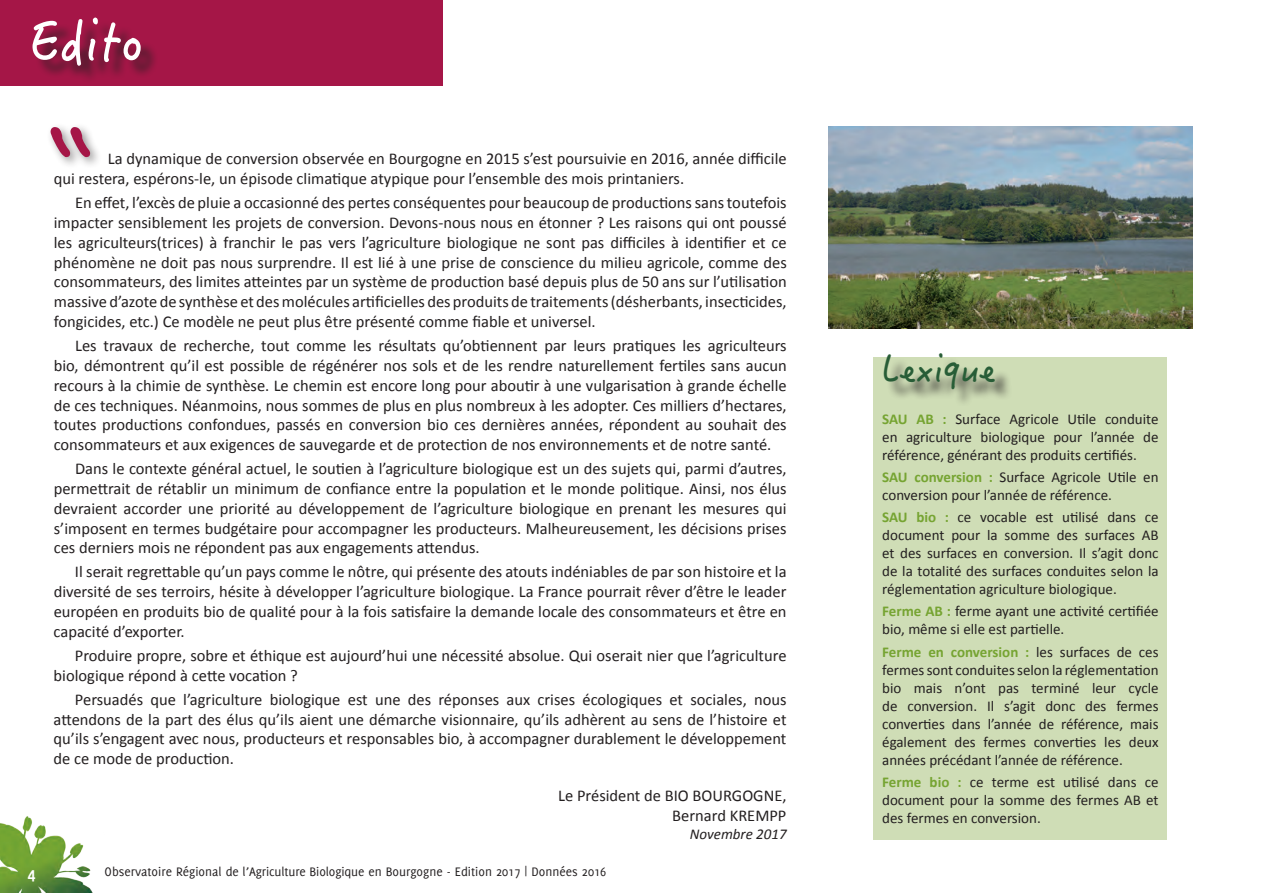
<style>
.page{position:relative;width:1263px;height:893px;background:#fff}
.page>*{position:absolute;margin:0;border:0;box-sizing:border-box;transform-origin:0 0}
.t1{font:54px "Hanzi Pen SC W5";color:#fff}
.t2{font:36px "Hanzi Pen SC W5";color:#285d37}
.t3{font:700 18px "Delicious";color:#fff}
.t4{font:16.5px/19.8px "Calibri";color:#231f20;text-align:justify}
.t5{font:15px/18px "Calibri";color:#231f20;text-align:justify}
.t6{font:italic 15px "Calibri";color:#231f20}
.t7{font:13.5px "Delicious";color:#231f20}
.s1{font-weight:700;color:#76a432}
</style>
<div class="page">
<img style="left:0;top:816px;width:93px;height:77px">
<img style="left:829px;top:127px;width:363px;height:202px">
<div style="left:45px;top:122px;width:57px;height:47px;background:#231f20;opacity:.5"></div>
<div style="left:873px;top:357px;width:294px;height:483px;background:#cfddb6"></div>
<div style="left:886px;top:355px;width:127px;height:51px;background:#231f20;opacity:.75"></div>
<div style="left:0;top:0;width:442px;height:86px;background:#a51647"></div>
<div style="left:35px;top:19px;width:124px;height:64px;background:#231f20;opacity:.75"></div>
<svg style="left:51px;top:126px;width:39px;height:31px"></svg>
<h1 class="t1" style="left:30px;top:8px;width:115px">Edito</h1>
<p class="t4" style="left:54px;top:149px;width:734px;text-indent:54px">La dynamique de conversion observée en Bourgogne en 2015 s’est poursuivie en 2016, année difficile qui restera, espérons-le, un épisode climatique atypique pour l’ensemble des mois printaniers.</p>
<p class="t4" style="left:54px;top:193px;width:734px;text-indent:21px">En effet, l’excès de pluie a occasionné des pertes conséquentes pour beaucoup de productions sans toutefois impacter sensiblement les projets de conversion. Devons-nous nous en étonner ? Les raisons qui ont poussé les agriculteurs(trices) à franchir le pas vers l’agriculture biologique ne sont pas difficiles à identifier et ce phénomène ne doit pas nous surprendre. Il est lié à une prise de conscience du milieu agricole, comme des consommateurs, des limites atteintes par un système de production basé depuis plus de 50 ans sur l’utilisation massive d’azote de synthèse et desmolécules artificielles des produits de traitements(désherbants, insecticides, fongicides, etc.) Ce modèle ne peut plus être présenté comme fiable et universel.</p>
<p class="t4" style="left:54px;top:336px;width:734px;text-indent:21px">Les travaux de recherche, tout comme les résultats qu’obtiennent par leurs pratiques les agriculteurs bio, démontrent qu’il est possible de régénérer nos sols et de les rendre naturellement fertiles sans aucun recours à la chimie de synthèse. Le chemin est encore long pour aboutir à une vulgarisation à grande échelle de ces techniques. Néanmoins, nous sommes de plus en plus nombreux à les adopter. Ces milliers d’hectares, toutes productions confondues, passés en conversion bio ces dernières années, répondent au souhait des consommateurs et aux exigences de sauvegarde et de protection de nos environnements et de notre santé.</p>
<p class="t4" style="left:54px;top:459px;width:734px;text-indent:21px">Dans le contexte général actuel, le soutien à l’agriculture biologique est un des sujets qui, parmi d’autres, permettrait de rétablir un minimum de confiance entre la population et le monde politique. Ainsi, nos élus devraient accorder une priorité au développement de l’agriculture biologique en prenant les mesures qui s’imposent en termes budgétaire pour accompagner les producteurs. Malheureusement, les décisions prises ces derniers mois ne répondent pas aux engagements attendus.</p>
<p class="t4" style="left:54px;top:562px;width:734px;text-indent:21px">Il serait regrettable qu’un pays comme le nôtre, qui présente des atouts indéniables de par son histoire et la diversité de ses terroirs, hésite à développer l’agriculture biologique. La France pourrait rêver d’être le leader européen en produits bio de qualité pour à la fois satisfaire la demande locale des consommateurs et être en capacité d’exporter.</p>
<p class="t4" style="left:54px;top:646px;width:734px;text-indent:21px">Produire propre, sobre et éthique est aujourd’hui une nécessité absolue. Qui oserait nier que l’agriculture biologique répond à cette vocation ?</p>
<p class="t4" style="left:54px;top:689px;width:734px;text-indent:21px">Persuadés que l’agriculture biologique est une des réponses aux crises écologiques et sociales, nous attendons de la part des élus qu’ils aient une démarche visionnaire, qu’ils adhèrent au sens de l’histoire et qu’ils s’engagent avec nous, producteurs et responsables bio, à accompagner durablement le développement de ce mode de production.</p>
<p class="t4" style="left:558px;top:786px;width:230px;text-align:right">Le Président de BIO BOURGOGNE,<br>Bernard KREMPP</p>
<p class="t6" style="left:690px;top:824px;width:98px">Novembre 2017</p>
<p class="t3" style="left:28px;top:863px;width:10px">4</p>
<p class="t7" style="left:105px;top:864px;width:503px">Observatoire Régional de l’Agriculture Biologique en Bourgogne - Edition 2017 | Données 2016</p>
<h2 class="t2" style="left:882px;top:347px;width:115px">Lexique</h2>
<p class="t5" style="left:882px;top:410px;width:278px"><span class="s1">SAU AB :</span> Surface Agricole Utile conduite en agriculture biologique pour l’année de référence, générant des produits certifiés.</p>
<p class="t5" style="left:882px;top:468px;width:278px"><span class="s1">SAU conversion :</span> Surface Agricole Utile en conversion pour l’année de référence.</p>
<p class="t5" style="left:882px;top:508px;width:278px"><span class="s1">SAU bio :</span> ce vocable est utilisé dans ce document pour la somme des surfaces AB et des surfaces en conversion. Il s’agit donc de la totalité des surfaces conduites selon la réglementation agriculture biologique.</p>
<p class="t5" style="left:882px;top:602px;width:278px"><span class="s1">Ferme AB :</span> ferme ayant une activité certifiée bio, même si elle est partielle.</p>
<p class="t5" style="left:882px;top:643px;width:278px"><span class="s1">Ferme en conversion :</span> les surfaces de ces fermessont conduitesselon la réglementation bio mais n’ont pas terminé leur cycle de conversion. Il s’agit donc des fermes converties dans l’année de référence, mais également des fermes converties les deux années précédant l’année de référence.</p>
<p class="t5" style="left:882px;top:773px;width:278px"><span class="s1">Ferme bio :</span> ce terme est utilisé dans ce document pour la somme des fermes AB et des fermes en conversion.</p>
</div>
